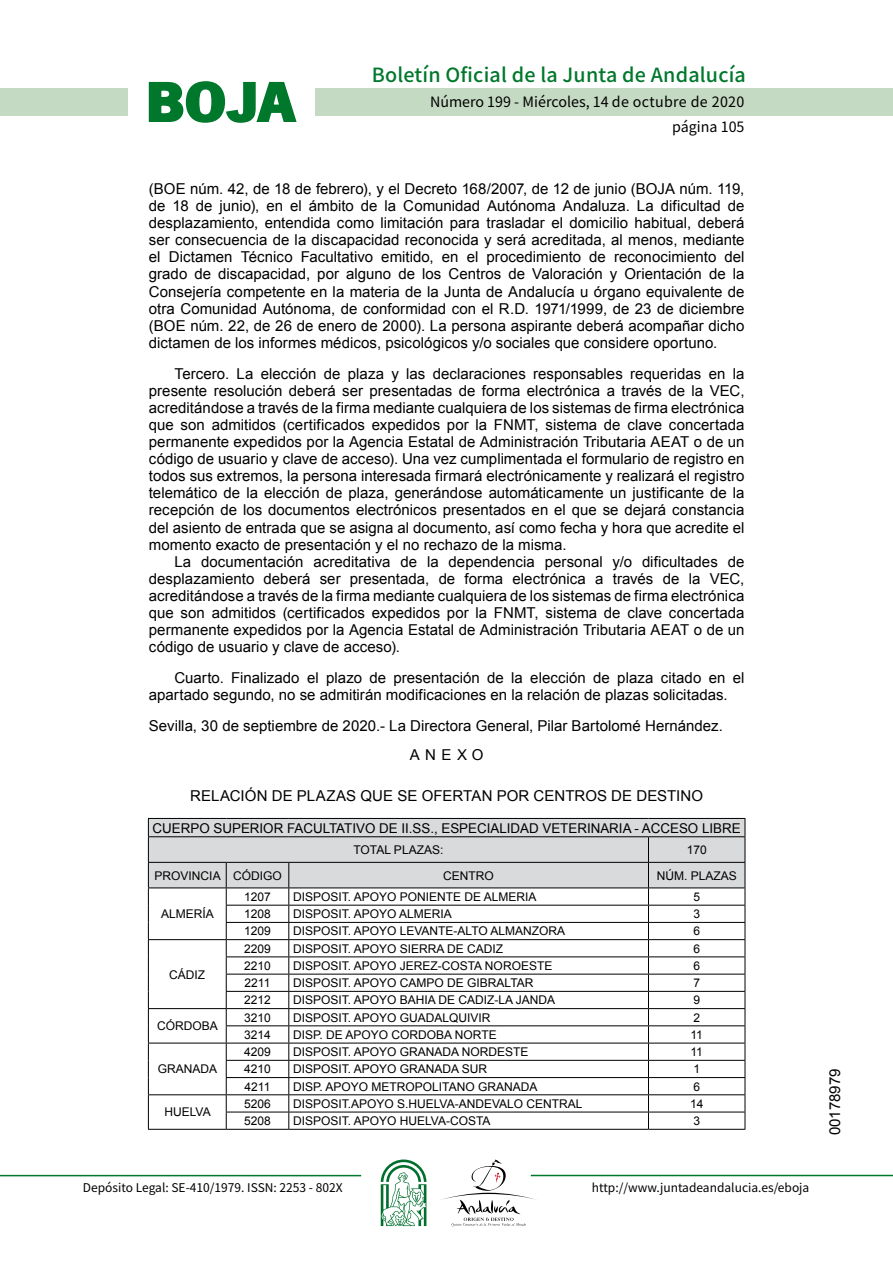
<style>
.page{position:relative;width:893px;height:1263px;background:#fff}
.page>*{position:absolute;margin:0;border:0;box-sizing:border-box;transform-origin:0 0}
.t1{font:700 57.75px "News Got T";color:#00782c;scale:1.14 1}
.t2{font:500 19.5px "Noto Sans HK";letter-spacing:.01em;color:#00782c}
.t3{font:15px/17.1px "Arial";color:#000;text-align:justify}
.t4{font:14.25px/24.5px "Noto Sans HK";color:#000;text-align:right}
.t5{font:13.5px "Arial";color:#000}
.t6{font:12px "Arial";color:#000}
.t7{font:12px "Noto Sans HK";color:#000}
</style>
<div class="page">
<div style="left:315px;top:88px;width:577px;height:28px;background:#c5dac3"></div>
<div style="left:0;top:88px;width:128px;height:28px;background:#c5dac3"></div>
<hr style="left:0;top:1175px;width:361px;height:1px;background:#00782c">
<hr style="left:531px;top:1175px;width:361px;height:1px;background:#00782c">
<svg style="left:148px;top:81px;width:149px;height:42px"></svg>
<svg style="left:442px;top:1159px;width:100px;height:67px"></svg>
<svg style="left:381px;top:1160px;width:45px;height:66px"></svg>
<svg style="left:148px;top:818px;width:597px;height:311px"></svg>
<hr style="left:148px;top:1129px;width:78px;height:1px;background:#000">
<hr style="left:226px;top:1129px;width:63px;height:1px;background:#000">
<hr style="left:289px;top:1129px;width:359px;height:1px;background:#000">
<hr style="left:648px;top:1129px;width:97px;height:1px;background:#000">
<h1 class="t1" style="left:145px;top:68px;width:133px">BOJA</h1>
<h2 class="t2" style="left:372px;top:64px;width:375px">Boletín Oficial de la Junta de Andalucía</h2>
<p class="t4" style="left:430px;top:90px;width:316px">Número 199 - Miércoles, 14 de octubre de 2020 página 105</p>
<p class="t3" style="left:149px;top:180px;width:597px">(BOE núm. 42, de 18 de febrero), y el Decreto 168/2007, de 12 de junio (BOJA núm. 119, de 18 de junio), en el ámbito de la Comunidad Autónoma Andaluza. La dificultad de desplazamiento, entendida como limitación para trasladar el domicilio habitual, deberá ser consecuencia de la discapacidad reconocida y será acreditada, al menos, mediante el Dictamen Técnico Facultativo emitido, en el procedimiento de reconocimiento del grado de discapacidad, por alguno de los Centros de Valoración y Orientación de la Consejería competente en la materia de la Junta de Andalucía u órgano equivalente de otra Comunidad Autónoma, de conformidad con el R.D. 1971/1999, de 23 de diciembre (BOE núm. 22, de 26 de enero de 2000). La persona aspirante deberá acompañar dicho dictamen de los informes médicos, psicológicos y/o sociales que considere oportuno.</p>
<p class="t3" style="left:149px;top:365px;width:597px;text-indent:26px">Tercero. La elección de plaza y las declaraciones responsables requeridas en la presente resolución deberá ser presentadas de forma electrónica a través de la VEC, acreditándose a través de la firma mediante cualquiera de los sistemas de firma electrónica que son admitidos (certificados expedidos por la FNMT, sistema de clave concertada permanente expedidos por la Agencia Estatal de Administración Tributaria AEAT o de un código de usuario y clave de acceso). Una vez cumplimentada el formulario de registro en todos sus extremos, la persona interesada firmará electrónicamente y realizará el registro telemático de la elección de plaza, generándose automáticamente un justificante de la recepción de los documentos electrónicos presentados en el que se dejará constancia del asiento de entrada que se asigna al documento, así como fecha y hora que acredite el momento exacto de presentación y el no rechazo de la misma.</p>
<p class="t3" style="left:149px;top:553px;width:597px;text-indent:26px">La documentación acreditativa de la dependencia personal y/o dificultades de desplazamiento deberá ser presentada, de forma electrónica a través de la VEC, acreditándose a través de la firma mediante cualquiera de los sistemas de firma electrónica que son admitidos (certificados expedidos por la FNMT, sistema de clave concertada permanente expedidos por la Agencia Estatal de Administración Tributaria AEAT o de un código de usuario y clave de acceso).</p>
<p class="t3" style="left:149px;top:670px;width:597px;text-indent:26px">Cuarto. Finalizado el plazo de presentación de la elección de plaza citado en el apartado segundo, no se admitirán modificaciones en la relación de plazas solicitadas.</p>
<p class="t3" style="left:410px;top:712px;width:314px;line-height:28.7px;text-indent:-261px">Sevilla, 30 de septiembre de 2020.- La Directora General, Pilar Bartolomé Hernández.<br>ANEXO</p>
<p class="t3" style="left:190px;top:787px;width:514px">RELACIÓN DE PLAZAS QUE SE OFERTAN POR CENTROS DE DESTINO</p>
<p class="t5" style="left:153px;top:819px;width:589px">CUERPO SUPERIOR FACULTATIVO DE II.SS., ESPECIALIDAD VETERINARIA - ACCESO LIBRE</p>
<p class="t6" style="left:353px;top:842px;width:91px">TOTAL PLAZAS:</p>
<p class="t6" style="left:686px;top:842px;width:22px">170</p>
<p class="t6" style="left:155px;top:867px;width:129px">PROVINCIA CÓDIGO</p>
<p class="t6" style="left:443px;top:867px;width:52px">CENTRO</p>
<p class="t6" style="left:656px;top:867px;width:82px">NÚM. PLAZAS</p>
<p class="t6" style="left:161px;top:906px;width:54px">ALMERÍA</p>
<p class="t6" style="left:244px;top:889px;width:28px">1207</p>
<p class="t6" style="left:293px;top:889px;width:245px">DISPOSIT. APOYO PONIENTE DE ALMERIA</p>
<p class="t6" style="left:693px;top:889px;width:8px">5</p>
<p class="t6" style="left:244px;top:906px;width:28px">1208</p>
<p class="t6" style="left:293px;top:906px;width:160px">DISPOSIT. APOYO ALMERIA</p>
<p class="t6" style="left:693px;top:906px;width:8px">3</p>
<p class="t6" style="left:244px;top:923px;width:28px">1209</p>
<p class="t6" style="left:293px;top:923px;width:274px">DISPOSIT. APOYO LEVANTE-ALTO ALMANZORA</p>
<p class="t6" style="left:693px;top:923px;width:8px">6</p>
<p class="t6" style="left:169px;top:966px;width:37px">CÁDIZ</p>
<p class="t6" style="left:157px;top:1018px;width:62px">CÓRDOBA</p>
<p class="t6" style="left:158px;top:1061px;width:61px">GRANADA</p>
<p class="t6" style="left:164px;top:1104px;width:48px">HUELVA</p>
<p class="t6" style="left:244px;top:941px;width:28px">2209</p>
<p class="t6" style="left:293px;top:941px;width:212px">DISPOSIT. APOYO SIERRA DE CADIZ</p>
<p class="t6" style="left:693px;top:941px;width:8px">6</p>
<p class="t6" style="left:244px;top:958px;width:28px">2210</p>
<p class="t6" style="left:293px;top:958px;width:261px">DISPOSIT. APOYO JEREZ-COSTA NOROESTE</p>
<p class="t6" style="left:693px;top:958px;width:8px">6</p>
<p class="t6" style="left:244px;top:975px;width:27px">2211</p>
<p class="t6" style="left:293px;top:975px;width:242px">DISPOSIT. APOYO CAMPO DE GIBRALTAR</p>
<p class="t6" style="left:693px;top:975px;width:8px">7</p>
<p class="t6" style="left:244px;top:992px;width:28px">2212</p>
<p class="t6" style="left:293px;top:992px;width:264px">DISPOSIT. APOYO BAHIA DE CADIZ-LA JANDA</p>
<p class="t6" style="left:693px;top:992px;width:8px">9</p>
<p class="t6" style="left:244px;top:1010px;width:28px">3210</p>
<p class="t6" style="left:293px;top:1010px;width:199px">DISPOSIT. APOYO GUADALQUIVIR</p>
<p class="t6" style="left:693px;top:1010px;width:8px">2</p>
<p class="t6" style="left:244px;top:1027px;width:28px">3214</p>
<p class="t6" style="left:293px;top:1027px;width:205px">DISP. DE APOYO CORDOBA NORTE</p>
<p class="t6" style="left:690px;top:1027px;width:14px">11</p>
<p class="t6" style="left:244px;top:1044px;width:28px">4209</p>
<p class="t6" style="left:293px;top:1044px;width:237px">DISPOSIT. APOYO GRANADA NORDESTE</p>
<p class="t6" style="left:690px;top:1044px;width:14px">11</p>
<p class="t6" style="left:244px;top:1061px;width:28px">4210</p>
<p class="t6" style="left:293px;top:1061px;width:196px">DISPOSIT. APOYO GRANADA SUR</p>
<p class="t6" style="left:693px;top:1061px;width:8px">1</p>
<p class="t6" style="left:244px;top:1078px;width:27px">4211</p>
<p class="t6" style="left:293px;top:1078px;width:246px">DISP. APOYO METROPOLITANO GRANADA</p>
<p class="t6" style="left:693px;top:1078px;width:8px">6</p>
<p class="t6" style="left:244px;top:1096px;width:28px">5206</p>
<p class="t6" style="left:293px;top:1096px;width:291px">DISPOSIT.APOYO S.HUELVA-ANDEVALO CENTRAL</p>
<p class="t6" style="left:690px;top:1096px;width:15px">14</p>
<p class="t6" style="left:244px;top:1113px;width:28px">5208</p>
<p class="t6" style="left:293px;top:1113px;width:199px">DISPOSIT. APOYO HUELVA-COSTA</p>
<p class="t6" style="left:693px;top:1113px;width:8px">3</p>
<p class="t7" style="left:83px;top:1181px;width:261px">Depósito Legal: SE-410/1979. ISSN: 2253 - 802X</p>
<p class="t7" style="left:592px;top:1181px;width:219px">http://www.juntadeandalucia.es/eboja</p>
<p class="t3" style="left:826px;top:1135px;width:68px;rotate:-90deg">00178979</p>
</div>
